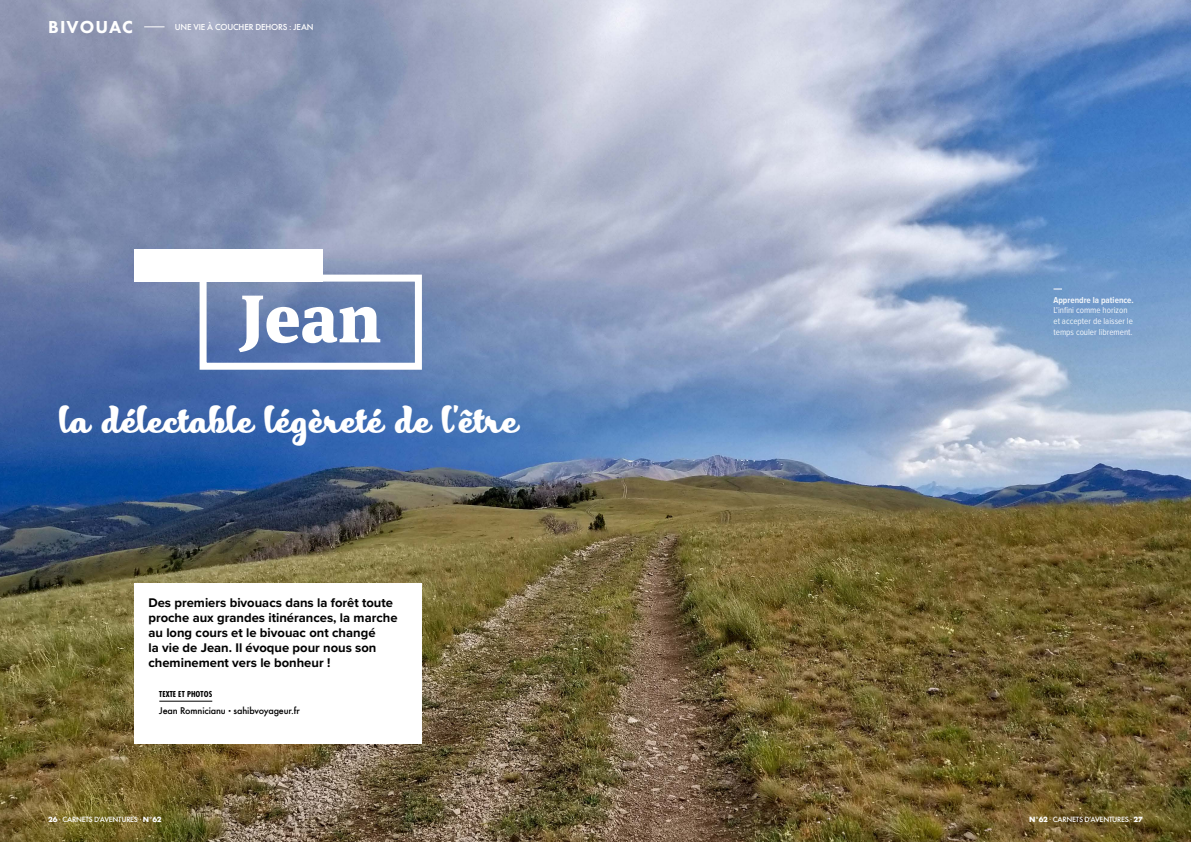
<style>
.page{position:relative;width:1191px;height:842px;background:#fff}
.page>*{position:absolute;margin:0;border:0;box-sizing:border-box;transform-origin:0 0}
.t1{font:900 67px "Meta Serif Pro";color:#fff}
.t2{font:38.4px "Merengue Script";color:#fff}
.t3{font:800 18px "Futura PT";letter-spacing:.06em;color:#fff}
.t4{font:700 13px/15px "Proxima Nova";color:#000}
.t5{font:9px/10.8px "Proxima Nova Cond";color:#fff}
.t6{font:500 9px "Futura";letter-spacing:-.015em;color:#000}
.t7{font:700 9px "Proxima Nova Cond";color:#fff}
.t8{font:700 9px "Futura PT Cond";letter-spacing:.01em;color:#000}
.t9{font:500 8px "Futura";letter-spacing:-.02em;color:#fff}
.t10{font:500 7px "Futura";letter-spacing:-.035em;color:#fff}
.s1{font-family:"Proxima Nova";font-weight:400}
.s2{font-weight:700}
</style>
<div class="page">
<img style="left:0;top:0;width:1191px;height:842px">
<svg style="left:144px;top:26px;width:21px;height:1px"></svg>
<div style="left:200px;top:275px;width:222px;height:95px;border:7px solid #fff"></div>
<div style="left:134px;top:583px;width:287px;height:160px;background:#fff"></div>
<hr style="left:159px;top:701px;width:53px;height:1px;background:#000">
<div style="left:134px;top:249px;width:188px;height:33px;background:#fff"></div>
<h3 class="t3" style="left:48px;top:16px;width:86px">BIVOUAC</h3>
<p class="t9" style="left:175px;top:21px;width:140px">UNE VIE À COUCHER DEHORS : JEAN</p>
<h1 class="t1" style="left:240px;top:263px;width:142px">Jean</h1>
<h2 class="t2" style="left:59px;top:397px;width:460px">la délectable légèreté de l'être</h2>
<p class="t4" style="left:148px;top:595px;width:251px">Des premiers bivouacs dans la forêt toute proche aux grandes itinérances, la marche au long cours et le bivouac ont changé<br>la vie de Jean. Il évoque pour nous son cheminement vers le bonheur !</p>
<p class="t8" style="left:159px;top:689px;width:54px">TEXTE ET PHOTOS</p>
<p class="t6" style="left:159px;top:704px;width:142px">Jean Romnicianu <span class="s1">•</span> sahibvoyageur.fr</p>
<p class="t10" style="left:48px;top:815px;width:115px"><span class="s2">26</span> ∙ CARNETS D'AVENTURES ∙ <span class="s2">N°62</span></p>
<p class="t7" style="left:1053px;top:293px;width:82px">Apprendre la patience.</p>
<p class="t5" style="left:1053px;top:305px;width:81px">L'infini comme horizon et accepter de laisser le</p>
<p class="t5" style="left:1053px;top:326px;width:81px">temps couler librement.</p>
<p class="t10" style="left:1029px;top:815px;width:115px"><span class="s2">N°62</span> ∙ CARNETS D’AVENTURES ∙ <span class="s2">27</span></p>
</div>
